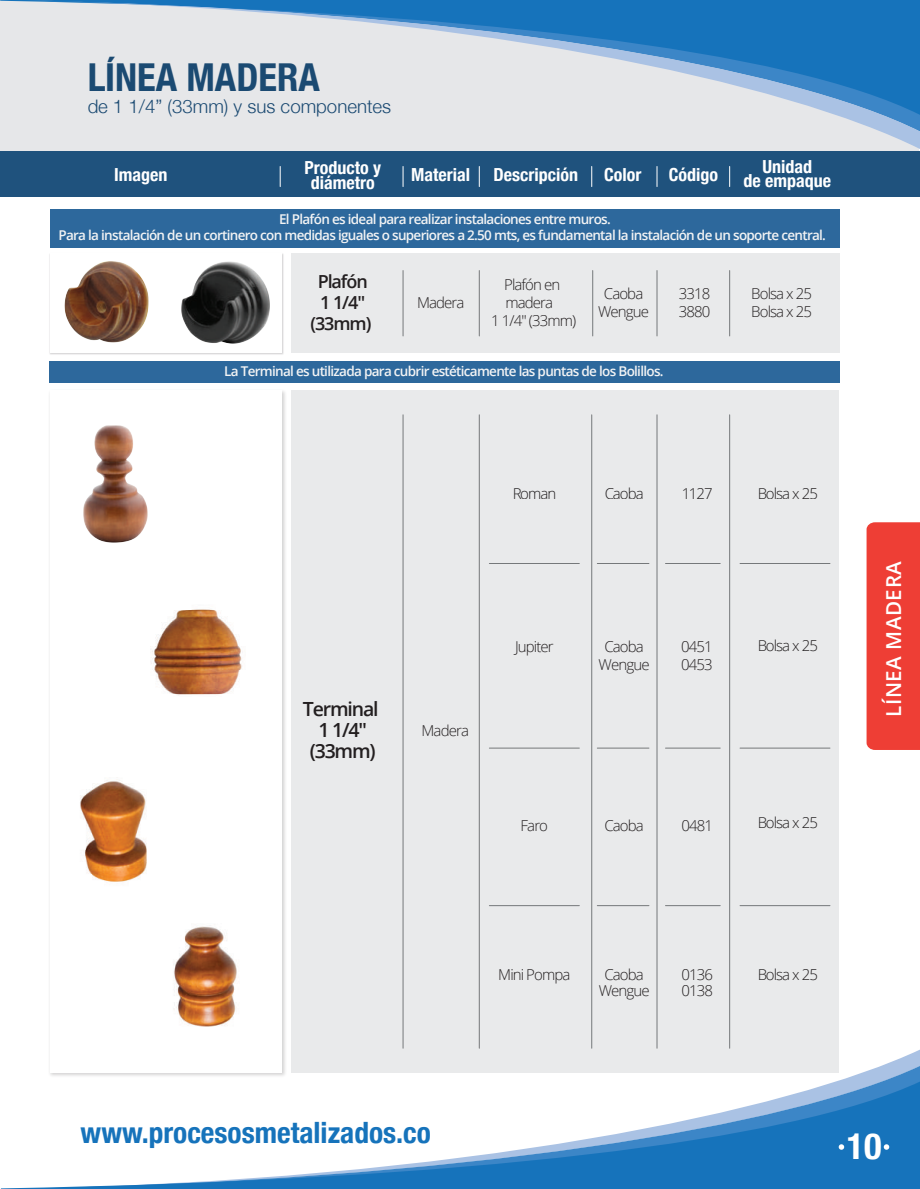
<style>
.page{position:relative;width:920px;height:1189px;background:#fff}
.page>*{position:absolute;margin:0;border:0;box-sizing:border-box;transform-origin:0 0}
.t1{font:700 condensed 38.55px "Helvetica Neue";color:#1f527d}
.t2{font:700 condensed 36.3px "Helvetica Neue";color:#fff}
.t3{font:700 condensed 29.4px "Helvetica Neue";color:#1673bb}
.t4{font:600 20.55px "Open Sans";letter-spacing:.025em;color:#fff}
.t5{font:600 19.5px/21px "Open Sans";letter-spacing:-.06em;color:#231f20;text-align:center}
.t6{font:300 18.6px "Helvetica Neue";color:#1f527d}
.t7{font:700 condensed 18px/13.5px "Helvetica Neue";color:#fff;text-align:center}
.t8{font:600 18px/21px "Open Sans";letter-spacing:-.06em;color:#231f20;text-align:center}
.t9{font:300 15px/18px "Open Sans";letter-spacing:-.06em;color:#231f20}
.t10{font:600 13.5px/16.5px "Open Sans";letter-spacing:-.05em;color:#f2f3f4;text-align:center}
</style>
<div class="page">
<img style="left:49px;top:253px;width:235px;height:102px">
<div style="left:50px;top:254px;width:231px;height:99px;background:#fff"></div>
<div style="left:291px;top:254px;width:548px;height:99px;background:#e9eaeb"></div>
<div style="left:50px;top:209px;width:789px;height:39px;background:#2d689c"></div>
<div style="left:50px;top:362px;width:789px;height:21px;background:#2d689c"></div>
<img style="left:282px;top:391px;width:3px;height:658px">
<div style="left:291px;top:390px;width:547px;height:682px;background:#e9eaeb"></div>
<hr style="left:739px;top:563px;width:90px;height:1px;background:#818385">
<hr style="left:665px;top:563px;width:55px;height:1px;background:#818385">
<hr style="left:597px;top:563px;width:51px;height:1px;background:#818385">
<hr style="left:739px;top:747px;width:90px;height:1px;background:#818385">
<hr style="left:665px;top:747px;width:55px;height:1px;background:#818385">
<hr style="left:597px;top:747px;width:51px;height:1px;background:#818385">
<hr style="left:739px;top:905px;width:90px;height:1px;background:#818385">
<hr style="left:489px;top:563px;width:90px;height:1px;background:#818385">
<hr style="left:489px;top:747px;width:90px;height:1px;background:#818385">
<hr style="left:489px;top:905px;width:90px;height:1px;background:#818385">
<hr style="left:665px;top:905px;width:55px;height:1px;background:#818385">
<hr style="left:597px;top:905px;width:51px;height:1px;background:#818385">
<hr style="left:479px;top:415px;width:1px;height:633px;background:#818385">
<hr style="left:402px;top:415px;width:1px;height:633px;background:#818385">
<hr style="left:591px;top:415px;width:1px;height:633px;background:#818385">
<hr style="left:656px;top:415px;width:1px;height:633px;background:#818385">
<hr style="left:729px;top:415px;width:1px;height:633px;background:#818385">
<hr style="left:479px;top:270px;width:1px;height:66px;background:#818385">
<hr style="left:402px;top:270px;width:1px;height:66px;background:#818385">
<hr style="left:592px;top:270px;width:1px;height:66px;background:#818385">
<hr style="left:656px;top:270px;width:1px;height:66px;background:#818385">
<hr style="left:729px;top:270px;width:1px;height:66px;background:#818385">
<img style="left:174px;top:926px;width:63px;height:101px">
<div style="left:0;top:151px;width:919px;height:46px;background:#1f527d"></div>
<svg style="left:591px;top:166px;width:1px;height:21px"></svg>
<svg style="left:656px;top:166px;width:1px;height:21px"></svg>
<svg style="left:280px;top:166px;width:1px;height:21px"></svg>
<svg style="left:479px;top:166px;width:1px;height:21px"></svg>
<svg style="left:729px;top:166px;width:1px;height:21px"></svg>
<svg style="left:402px;top:166px;width:1px;height:21px"></svg>
<div style="left:866px;top:522px;width:53px;height:228px;background:#ee3e35"></div>
<svg style="left:50px;top:1065px;width:869px;height:16px"></svg>
<svg style="left:1px;top:1081px;width:918px;height:108px"></svg>
<img style="left:150px;top:609px;width:92px;height:87px">
<img style="left:80px;top:779px;width:67px;height:103px">
<svg style="left:838px;top:1144px;width:6px;height:5px"></svg>
<svg style="left:883px;top:1144px;width:6px;height:5px"></svg>
<img style="left:64px;top:261px;width:85px;height:82px">
<img style="left:181px;top:261px;width:89px;height:83px">
<img style="left:83px;top:425px;width:65px;height:118px">
<svg style="left:0;top:0;width:919px;height:149px;background:#aec7dd"></svg>
<h1 class="t1" style="left:87px;top:45px;width:234px">LÍNEA MADERA</h1>
<h3 class="t6" style="left:87px;top:91px;width:305px">de 1 1/4” (33mm) y sus componentes</h3>
<h3 class="t7" style="left:114px;top:166px;width:55px">Imagen</h3>
<h3 class="t7" style="left:411px;top:166px;width:60px">Material</h3>
<h3 class="t7" style="left:493px;top:166px;width:86px">Descripción</h3>
<h3 class="t7" style="left:604px;top:166px;width:39px">Color</h3>
<h3 class="t7" style="left:668px;top:166px;width:51px">Código</h3>
<h3 class="t7" style="left:743px;top:159px;width:89px">Unidad<br>de empaque</h3>
<h3 class="t7" style="left:304px;top:159px;width:78px;line-height:15px">Producto y diámetro</h3>
<p class="t10" style="left:58px;top:210px;width:769px">El Plafón es ideal para realizar instalaciones entre muros.<br>Para la instalación de un cortinero con medidas iguales o superiores a 2.50 mts, es fundamental la instalación de un soporte central.</p>
<h3 class="t8" style="left:310px;top:270px;width:62px">Plafón<br>1 1/4" (33mm)</h3>
<p class="t9" style="left:417px;top:293px;width:49px">Madera</p>
<p class="t9" style="left:504px;top:275px;width:58px">Plafón en</p>
<p class="t9" style="left:505px;top:293px;width:49px">madera</p>
<p class="t9" style="left:491px;top:311px;width:86px">1 1/4" (33mm)</p>
<p class="t9" style="left:598px;top:284px;width:52px;text-align:center">Caoba<br>Wengue</p>
<p class="t9" style="left:751px;top:284px;width:62px">Bolsa x 25<br>Bolsa x 25</p>
<p class="t9" style="left:678px;top:284px;width:33px">3318<br>3880</p>
<p class="t10" style="left:224px;top:363px;width:441px">La Terminal es utilizada para cubrir estéticamente las puntas de los Bolillos.</p>
<p class="t9" style="left:512px;top:484px;width:46px">Roman</p>
<p class="t9" style="left:604px;top:484px;width:41px">Caoba</p>
<p class="t9" style="left:681px;top:484px;width:33px">1127</p>
<p class="t9" style="left:757px;top:484px;width:62px">Bolsa x 25</p>
<h3 class="t5" style="left:303px;top:698px;width:77px">Terminal<br>1 1/4" (33mm)</h3>
<p class="t9" style="left:421px;top:721px;width:49px">Madera</p>
<p class="t9" style="left:604px;top:637px;width:41px">Caoba</p>
<p class="t9" style="left:757px;top:636px;width:62px">Bolsa x 25</p>
<p class="t9" style="left:598px;top:655px;width:52px">Wengue</p>
<p class="t9" style="left:515px;top:637px;width:40px">Jupiter</p>
<p class="t9" style="left:680px;top:637px;width:33px">0451<br>0453</p>
<p class="t9" style="left:520px;top:816px;width:29px">Faro</p>
<p class="t9" style="left:604px;top:816px;width:41px">Caoba</p>
<p class="t9" style="left:681px;top:816px;width:33px">0481</p>
<p class="t9" style="left:757px;top:813px;width:62px">Bolsa x 25</p>
<h3 class="t4" style="left:879px;top:717px;width:157px;rotate:-90deg">LÍNEA MADERA</h3>
<h3 class="t3" style="left:81px;top:1107px;width:352px">www.procesosmetalizados.co</h3>
<p class="t9" style="left:498px;top:965px;width:74px">Mini Pompa</p>
<p class="t9" style="left:598px;top:966px;width:52px;line-height:16.2px;text-align:center">Caoba<br>Wengue</p>
<p class="t9" style="left:681px;top:966px;width:33px;line-height:16.2px">0136<br>0138</p>
<p class="t9" style="left:757px;top:965px;width:62px">Bolsa x 25</p>
<h2 class="t2" style="left:846px;top:1116px;width:36px">10</h2>
</div>
